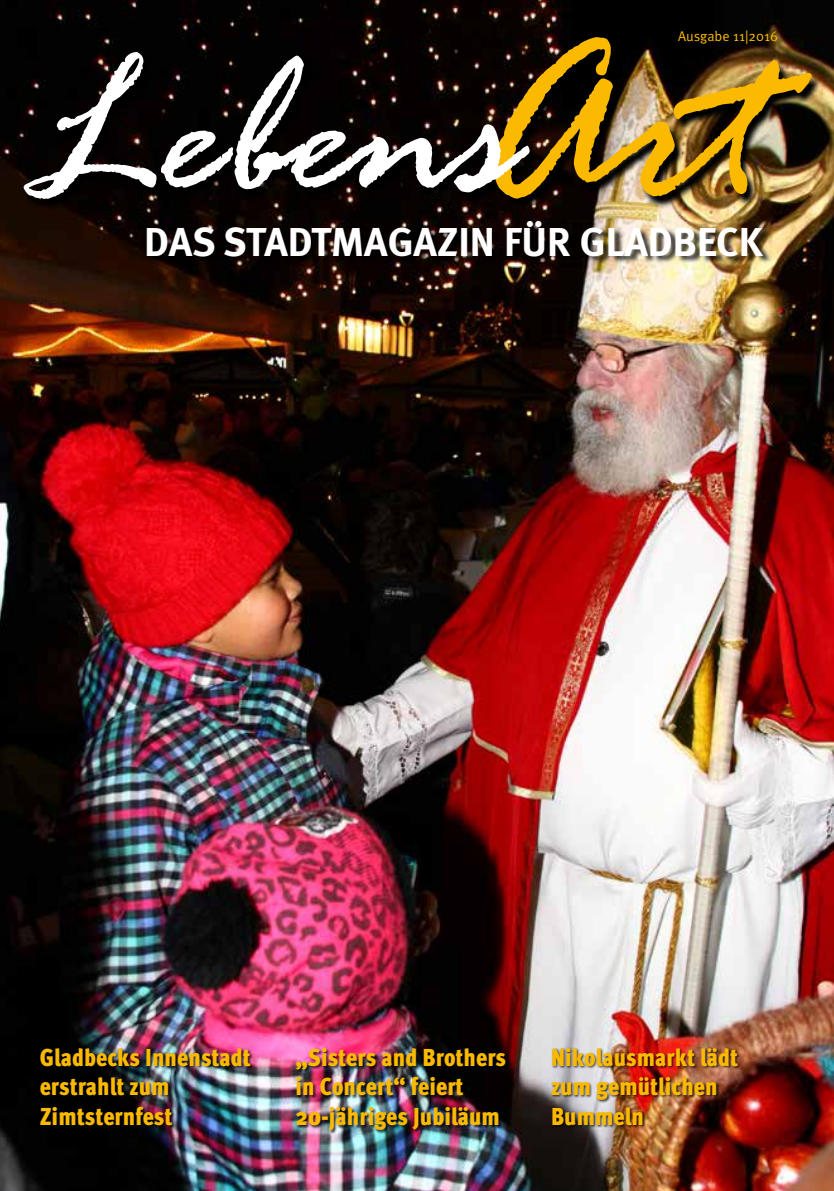
<style>
.page{position:relative;width:834px;height:1191px;background:#fff}
.page>*{position:absolute;margin:0;border:0;box-sizing:border-box;transform-origin:0 0}
.t1{font:700 40.25px "Meta";color:#fff}
.t2{font:900 24.5px/29.4px "Meta Cond";color:#fbba00}
.t3{font:14px "Meta Normal";color:#fbba00}
</style>
<div class="page">
<img style="left:0;top:0;width:833px;height:1191px">
<div style="left:149px;top:220px;width:623px;height:44px;background:#000;opacity:.75"></div>
<img style="left:23px;top:39px;width:798px;height:172px">
<img style="left:24px;top:37px;width:787px;height:162px">
<div style="left:40px;top:1048px;width:214px;height:80px;background:#000;opacity:.75"></div>
<div style="left:551px;top:1047px;width:190px;height:81px;background:#000;opacity:.75"></div>
<div style="left:295px;top:1047px;width:214px;height:87px;background:#000;opacity:.75"></div>
<p class="t3" style="left:678px;top:28px;width:101px">Ausgabe 11|2016</p>
<h1 class="t1" style="left:144px;top:217px;width:619px">DAS STADTMAGAZIN FÜR GLADBECK</h1>
<p class="t2" style="left:40px;top:1042px;width:213px">Gladbecks Innenstadt erstrahlt zum<br>Zimtsternfest</p>
<p class="t2" style="left:551px;top:1042px;width:189px">Nikolausmarkt lädt zum gemütlichen<br>Bummeln</p>
<p class="t2" style="left:295px;top:1042px;width:212px">„Sisters and Brothers in Concert“ feiert<br>20-jähriges Jubiläum</p>
</div>
